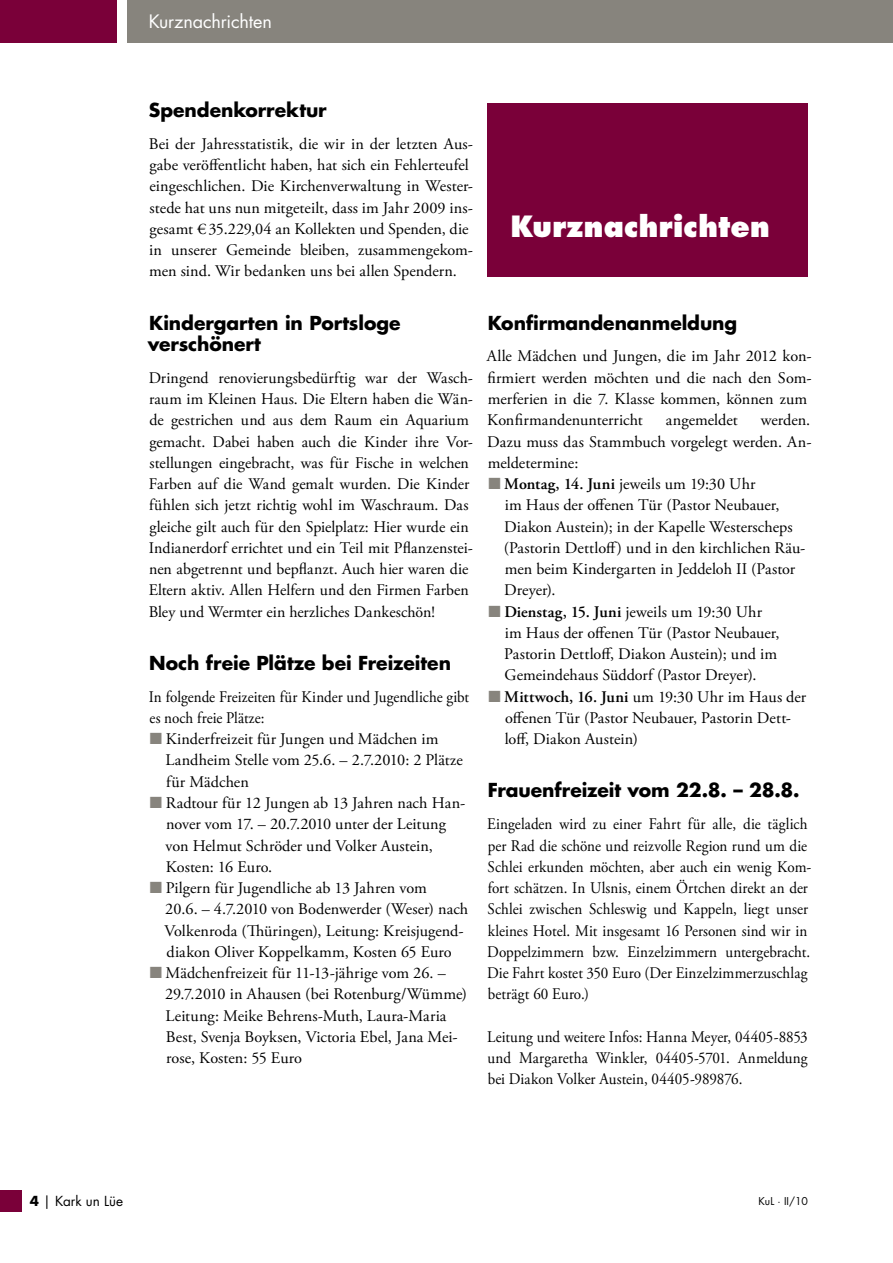
<style>
.page{position:relative;width:893px;height:1263px;background:#fff}
.page>*{position:absolute;margin:0;border:0;box-sizing:border-box;transform-origin:0 0}
._03___Überschrift_2{font:800 28.5px "Futura Std";letter-spacing:.01em;color:#fff}
._05___Zwischenübersc{font:700 18.75px/21.3px "Futura Std";letter-spacing:-.005em;color:#000}
._25___Rubrik{font:18px "Futura Std";letter-spacing:-.01em;color:#fff}
._11___Aufzählung_1{font:16.2px/21.3px "Adobe Garamond Pro";color:#000}
._01___Fließtext{font:16.2px/21.3px "Adobe Garamond Pro";letter-spacing:.005em;color:#000}
._01___Fließtext-2{font:16.2px/21.3px "Adobe Garamond Pro";letter-spacing:.005em;color:#000;scale:.93 1}
._05___Zwischenübersc-2{font:16.2px/21.3px "Adobe Garamond Pro";color:#000}
.t1{font:13.5px "Futura Std";color:#000}
.t2{font:10.5px "Futura Std";color:#000}
.s1{color:#87847d}
.s2{font-weight:600}
.s3{font-weight:700}
</style>
<div class="page">
<div style="left:0;top:1191px;width:21px;height:21px;background:#7a0039"></div>
<div style="left:0;top:0;width:117px;height:43px;background:#7a0039"></div>
<div style="left:128px;top:0;width:765px;height:43px;background:#87847d"></div>
<div style="left:487px;top:103px;width:321px;height:173px;background:#7a0039"></div>
<p class="_25___Rubrik" style="left:149px;top:10px;width:125px">Kurznachrichten</p>
<p class="_05___Zwischenübersc" style="left:149px;top:99px;width:179px">Spendenkorrektur</p>
<p class="_01___Fließtext" style="left:149px;top:134px;width:326px">Bei der Jahresstatistik, die wir in der letzten Aus&shy;gabe veröffentlicht haben, hat sich ein Fehlerteufel eingeschlichen. Die Kirchenverwaltung in Wester&shy;stede hat uns nun mitgeteilt, dass im Jahr 2009 ins&shy;gesamt € 35.229,04 an Kollekten und Spenden, die in unserer Gemeinde bleiben, zusammengekom&shy;men sind. Wir bedanken uns bei allen Spendern.</p>
<p class="_05___Zwischenübersc" style="left:148px;top:312px;width:254px">Kindergarten in Portsloge verschönert</p>
<p class="_01___Fließtext" style="left:149px;top:367px;width:326px">Dringend renovierungsbedürftig war der Wasch&shy;raum im Kleinen Haus. Die Eltern haben die Wän&shy;de gestrichen und aus dem Raum ein Aquarium gemacht. Dabei haben auch die Kinder ihre Vor&shy;stellungen eingebracht, was für Fische in welchen Farben auf die Wand gemalt wurden. Die Kinder fühlen sich jetzt richtig wohl im Waschraum. Das gleiche gilt auch für den Spielplatz: Hier wurde ein Indianerdorf errichtet und ein Teil mit Pflanzenstei&shy;nen abgetrennt und bepflanzt. Auch hier waren die Eltern aktiv. Allen Helfern und den Firmen Farben Bley und Wermter ein herzliches Dankeschön!</p>
<p class="_05___Zwischenübersc" style="left:149px;top:652px;width:303px">Noch freie Plätze bei Freizeiten</p>
<p class="_01___Fließtext-2" style="left:149px;top:686px;width:346px">In folgende Freizeiten für Kinder und Jugendliche gibt es noch freie Plätze:</p>
<p class="_11___Aufzählung_1" style="left:166px;top:729px;width:299px;text-indent:-16px"><span class="s1">■</span> Kinderfreizeit für Jungen und Mädchen im<br>Landheim Stelle vom 25.6. – 2.7.2010: 2 Plätze für Mädchen</p>
<p class="_11___Aufzählung_1" style="left:166px;top:793px;width:301px;text-indent:-16px"><span class="s1">■</span> Radtour für 12 Jungen ab 13 Jahren nach Han&shy;nover vom 17. – 20.7.2010 unter der Leitung von Helmut Schröder und Volker Austein, Kosten: 16 Euro.</p>
<p class="_11___Aufzählung_1" style="left:165px;top:878px;width:305px;text-indent:-15px"><span class="s1">■</span> Pilgern für Jugendliche ab 13 Jahren vom<br>20.6. – 4.7.2010 von Bodenwerder (Weser) nach Volkenroda (Thüringen), Leitung: Kreisjugend&shy;diakon Oliver Koppelkamm, Kosten 65 Euro</p>
<p class="_11___Aufzählung_1" style="left:165px;top:963px;width:303px;text-indent:-15px"><span class="s1">■</span> Mädchenfreizeit für 11-13-jährige vom 26. – 29.7.2010 in Ahausen (bei Rotenburg/Wümme)<br>Leitung: Meike Behrens-Muth, Laura-Maria Best, Svenja Boyksen, Victoria Ebel, Jana Mei&shy;rose, Kosten: 55 Euro</p>
<p class="_03___Überschrift_2" style="left:511px;top:208px;width:261px">Kurznachrichten</p>
<p class="_05___Zwischenübersc" style="left:488px;top:312px;width:251px">Konfirmandenanmeldung</p>
<p class="_05___Zwischenübersc-2" style="left:487px;top:346px;width:326px">Alle Mädchen und Jungen, die im Jahr 2012 kon&shy;firmiert werden möchten und die nach den Som&shy;merferien in die 7. Klasse kommen, können zum Konfirmandenunterricht</p>
<p class="_05___Zwischenübersc-2" style="left:487px;top:410px;width:326px;text-align:justify;text-indent:274px">werden.<br>Dazu muss das Stammbuch vorgelegt werden. An&shy;meldetermine:</p>
<p class="_11___Aufzählung_1" style="left:504px;top:474px;width:303px;text-indent:-15px"><span class="s1">■</span> <span class="s2">Montag, 14. Juni</span> jeweils um 19:30 Uhr<br>im Haus der offenen Tür (Pastor Neubauer, Diakon Austein); in der Kapelle Westerscheps (Pastorin Dettloff) und in den kirchlichen Räu&shy;men beim Kindergarten in Jeddeloh II (Pastor Dreyer).</p>
<p class="_11___Aufzählung_1" style="left:504px;top:601px;width:277px;text-indent:-16px"><span class="s1">■</span> <span class="s2">Dienstag, 15. Juni</span> jeweils um 19:30 Uhr im Haus der offenen Tür (Pastor Neubauer, Pastorin Dettloff, Diakon Austein); und im Gemeindehaus Süddorf (Pastor Dreyer).</p>
<p class="_11___Aufzählung_1" style="left:505px;top:686px;width:303px;text-indent:-16px"><span class="s1">■</span> <span class="s2">Mittwoch, 16. Juni</span> um 19:30 Uhr im Haus der offenen Tür (Pastor Neubauer, Pastorin Dett&shy;loff, Diakon Austein)</p>
<p class="_05___Zwischenübersc" style="left:488px;top:779px;width:313px">Frauenfreizeit vom 22.8. – 28.8.</p>
<p class="_01___Fließtext-2" style="left:487px;top:814px;width:350px">Eingeladen wird zu einer Fahrt für alle, die täglich per Rad die schöne und reizvolle Region rund um die Schlei erkunden möchten, aber auch ein wenig Kom&shy;fort schätzen. In Ulsnis, einem Örtchen direkt an der Schlei zwischen Schleswig und Kappeln, liegt unser kleines Hotel. Mit insgesamt 16 Personen sind wir in Doppelzimmern bzw. Einzelzimmern untergebracht.<br>Die Fahrt kostet 350 Euro (Der Einzelzimmerzuschlag beträgt 60 Euro.)</p>
<p class="_01___Fließtext-2" style="left:487px;top:1027px;width:346px;text-align:justify">Leitung und weitere Infos: Hanna Meyer, 04405-8853 und Margaretha Winkler, 04405-5701. Anmeldung bei Diakon Volker Austein, 04405-989876.</p>
<p class="_05___Zwischenübersc-2" style="left:666px;top:410px;width:73px">angemeldet</p>
<p class="t1" style="left:30px;top:1193px;width:95px"><span class="s3">4</span> | Kark un Lüe</p>
<p class="t2" style="left:759px;top:1195px;width:51px">KuL · II/10</p>
</div>
